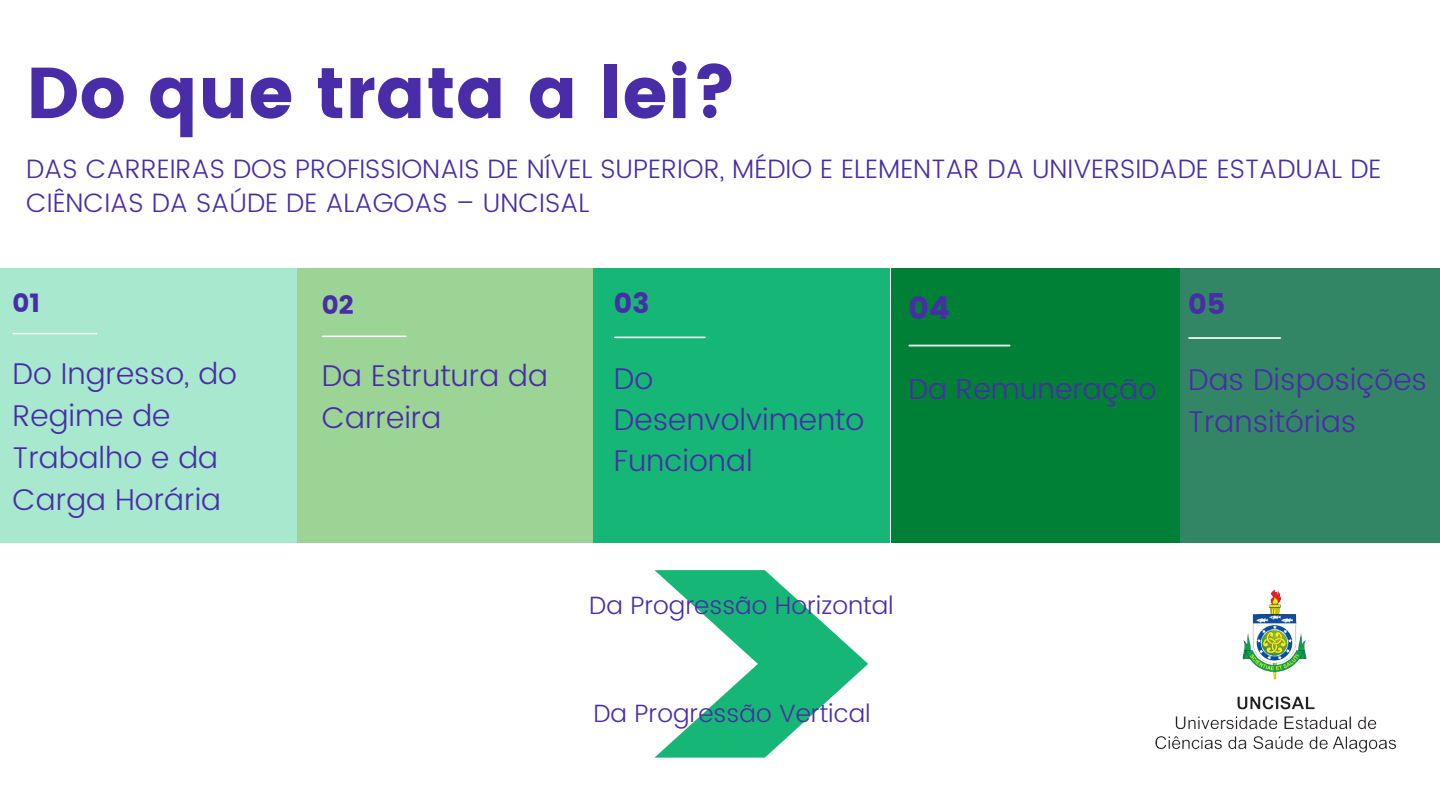
<style>
.page{position:relative;width:1440px;height:810px;background:#fff}
.page>*{position:absolute;margin:0;border:0;box-sizing:border-box;transform-origin:0 0}
.t1{font:71.9px "Poppins";color:#492da8}
.t2{font:31.3px "Poppins";color:#492da8}
.t3{font:300 30px/42px "Poppins";color:#492da8}
.t4{font:300 28.9px "Poppins";color:#492da8}
.t5{font:28.5px "Poppins";color:#492da8}
.t6{font:28.2px "Poppins";color:#492da8}
.t7{font:300 26.6px/34.5px "Poppins";color:#492da8}
.t8{font:26px "Poppins";color:#492da8}
.t9{font:300 25px "Poppins";color:#492da8}
</style>
<div class="page">
<div style="left:0;top:268px;width:297px;height:274px;background:#a7e8ce"></div>
<hr style="left:13px;top:333px;width:84px;height:1px;background:#fff">
<img style="left:1155px;top:589px;width:241px;height:164px">
<div style="left:297px;top:268px;width:297px;height:274px;background:#9bd495"></div>
<hr style="left:323px;top:336px;width:83px;height:1px;background:#fff">
<div style="left:593px;top:268px;width:297px;height:274px;background:#16b676"></div>
<hr style="left:615px;top:337px;width:90px;height:1px;background:#fff">
<svg style="left:654px;top:570px;width:214px;height:188px"></svg>
<div style="left:1143px;top:268px;width:297px;height:274px;background:#338665"></div>
<div style="left:891px;top:268px;width:289px;height:274px;background:#008037"></div>
<hr style="left:909px;top:345px;width:101px;height:1px;background:#fff">
<hr style="left:1189px;top:337px;width:91px;height:2px;background:#fff">
<p class="t1" style="left:26px;top:51px;width:713px">Do que trata a lei?</p>
<p class="t7" style="left:26px;top:151px;width:1357px">DAS CARREIRAS DOS PROFISSIONAIS DE NÍVEL SUPERIOR, MÉDIO E ELEMENTAR DA UNIVERSIDADE ESTADUAL DE<br>CIÊNCIAS DA SAÚDE DE ALAGOAS – UNCISAL</p>
<p class="t8" style="left:13px;top:287px;width:29px">01</p>
<p class="t3" style="left:13px;top:352px;width:226px">Do Ingresso, do<br>Regime de<br>Trabalho e da<br>Carga Horária</p>
<p class="t8" style="left:322px;top:290px;width:33px">02</p>
<p class="t3" style="left:322px;top:355px;width:228px">Da Estrutura da<br>Carreira</p>
<p class="t6" style="left:614px;top:287px;width:37px">03</p>
<p class="t3" style="left:614px;top:358px;width:252px;line-height:41.2px">Do<br>Desenvolvimento<br>Funcional</p>
<p class="t2" style="left:908px;top:290px;width:43px">04</p>
<p class="t4" style="left:908px;top:372px;width:250px">Da Remuneração</p>
<p class="t5" style="left:1188px;top:287px;width:39px">05</p>
<p class="t3" style="left:1188px;top:359px;width:240px;line-height:41.7px">Das Disposições<br>Transitórias</p>
<p class="t9" style="left:589px;top:590px;width:306px">Da Progressão Horizontal</p>
<p class="t9" style="left:593px;top:699px;width:279px">Da Progressão Vertical</p>
</div>
